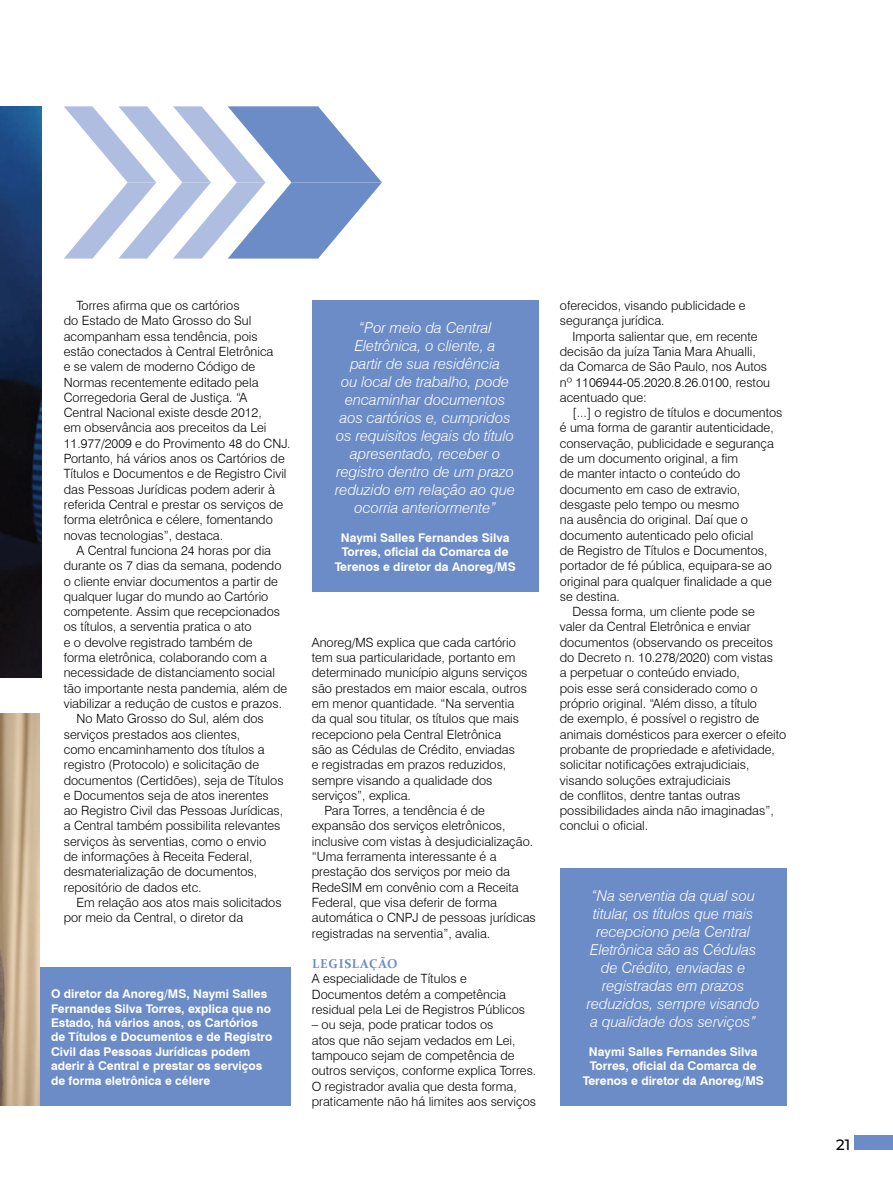
<style>
.page{position:relative;width:893px;height:1191px;background:#fff}
.page>*{position:absolute;margin:0;border:0;box-sizing:border-box;transform-origin:0 0}
.t1{font:italic 300 15px/18px "Swiss 721 BT";color:#fff;text-align:center}
.t2{font:500 15px "Montserrat";color:#000}
.t3{font:300 12.75px/15.3px "Swiss 721 BT";color:#000}
.t4{font:700 12.75px "Constantia";letter-spacing:.06em;color:#6c8cc7}
.t5{font:700 12px/14.4px "Swiss 721 BT";color:#fff;text-align:center}
</style>
<div class="page">
<img style="left:0;top:106px;width:41px;height:571px">
<div style="left:0;top:967px;width:291px;height:139px;background:#6c8cc7"></div>
<img style="left:0;top:713px;width:40px;height:393px">
<div style="left:312px;top:300px;width:227px;height:292px;background:#6c8cc7"></div>
<div style="left:560px;top:868px;width:227px;height:238px;background:#6c8cc7"></div>
<div style="left:855px;top:1135px;width:38px;height:15px;background:#6c8cc7"></div>
<svg style="left:64px;top:106px;width:318px;height:153px"></svg>
<p class="t3" style="left:77px;top:298px;width:165px">Torres afirma que os cartórios</p>
<p class="t3" style="left:64px;top:313px;width:189px">do Estado de Mato Grosso do Sul</p>
<p class="t3" style="left:64px;top:328px;width:195px">acompanham essa tendência, pois</p>
<p class="t3" style="left:64px;top:344px;width:211px">estão conectados à Central Eletrônica</p>
<p class="t3" style="left:64px;top:359px;width:193px">e se valem de moderno Código de</p>
<p class="t3" style="left:64px;top:374px;width:196px">Normas recentemente editado pela</p>
<p class="t3" style="left:64px;top:389px;width:185px">Corregedoria Geral de Justiça. “A</p>
<p class="t3" style="left:64px;top:405px;width:200px">Central Nacional existe desde 2012,</p>
<p class="t3" style="left:64px;top:420px;width:204px">em observância aos preceitos da Lei</p>
<p class="t3" style="left:64px;top:435px;width:228px">11.977/2009 e do Provimento 48 do CNJ.</p>
<p class="t3" style="left:64px;top:451px;width:222px">Portanto, há vários anos os Cartórios de</p>
<p class="t3" style="left:64px;top:466px;width:224px">Títulos e Documentos e de Registro Civil</p>
<p class="t3" style="left:64px;top:481px;width:213px">das Pessoas Jurídicas podem aderir à</p>
<p class="t3" style="left:64px;top:497px;width:221px">referida Central e prestar os serviços de</p>
<p class="t3" style="left:64px;top:512px;width:210px">forma eletrônica e célere, fomentando</p>
<p class="t3" style="left:64px;top:527px;width:161px">novas tecnologias”, destaca.</p>
<p class="t3" style="left:77px;top:542px;width:196px">A Central funciona 24 horas por dia</p>
<p class="t3" style="left:64px;top:558px;width:219px">durante os 7 dias da semana, podendo</p>
<p class="t3" style="left:64px;top:573px;width:216px">o cliente enviar documentos a partir de</p>
<p class="t3" style="left:64px;top:588px;width:206px">qualquer lugar do mundo ao Cartório</p>
<p class="t3" style="left:64px;top:604px;width:218px">competente. Assim que recepcionados</p>
<p class="t3" style="left:64px;top:619px;width:189px">os títulos, a serventia pratica o ato</p>
<p class="t3" style="left:64px;top:634px;width:190px">e o devolve registrado também de</p>
<p class="t3" style="left:64px;top:650px;width:205px">forma eletrônica, colaborando com a</p>
<p class="t3" style="left:64px;top:665px;width:213px">necessidade de distanciamento social</p>
<p class="t3" style="left:64px;top:680px;width:225px">tão importante nesta pandemia, além de</p>
<p class="t3" style="left:64px;top:695px;width:220px">viabilizar a redução de custos e prazos.</p>
<p class="t3" style="left:77px;top:711px;width:189px">No Mato Grosso do Sul, além dos</p>
<p class="t3" style="left:64px;top:726px;width:178px">serviços prestados aos clientes,</p>
<p class="t3" style="left:64px;top:741px;width:202px">como encaminhamento dos títulos a</p>
<p class="t3" style="left:64px;top:757px;width:197px">registro (Protocolo) e solicitação de</p>
<p class="t3" style="left:64px;top:772px;width:221px">documentos (Certidões), seja de Títulos</p>
<p class="t3" style="left:64px;top:787px;width:207px">e Documentos seja de atos inerentes</p>
<p class="t3" style="left:64px;top:803px;width:221px">ao Registro Civil das Pessoas Jurídicas,</p>
<p class="t3" style="left:64px;top:818px;width:218px">a Central também possibilita relevantes</p>
<p class="t3" style="left:64px;top:833px;width:204px">serviços às serventias, como o envio</p>
<p class="t3" style="left:64px;top:848px;width:190px">de informações à Receita Federal,</p>
<p class="t3" style="left:64px;top:864px;width:195px">desmaterialização de documentos,</p>
<p class="t3" style="left:64px;top:879px;width:139px">repositório de dados etc.</p>
<p class="t3" style="left:77px;top:894px;width:207px">Em relação aos atos mais solicitados</p>
<p class="t3" style="left:64px;top:910px;width:181px">por meio da Central, o diretor da</p>
<p class="t5" style="left:51px;top:986px;width:223px;text-align:left">O diretor da Anoreg/MS, Naymi Salles Fernandes Silva Torres, explica que no Estado, há vários anos, os Cartórios de Títulos e Documentos e de Registro Civil das Pessoas Jurídicas podem aderir à Central e prestar os serviços de forma eletrônica e célere</p>
<p class="t1" style="left:335px;top:318px;width:181px">“Por meio da Central<br>Eletrônica, o cliente, a<br>partir de sua residência<br>ou local de trabalho, pode encaminhar documentos aos cartórios e, cumpridos os requisitos legais do título apresentado, receber o registro dentro de um prazo reduzido em relação ao que ocorria anteriormente”</p>
<p class="t5" style="left:335px;top:530px;width:183px">Naymi Salles Fernandes Silva<br>Torres, oficial da Comarca de<br>Terenos e diretor da Anoreg/MS</p>
<p class="t3" style="left:312px;top:634px;width:206px">Anoreg/MS explica que cada cartório</p>
<p class="t3" style="left:312px;top:650px;width:205px">tem sua particularidade, portanto em</p>
<p class="t3" style="left:312px;top:665px;width:217px">determinado município alguns serviços</p>
<p class="t3" style="left:312px;top:680px;width:217px">são prestados em maior escala, outros</p>
<p class="t3" style="left:312px;top:695px;width:204px">em menor quantidade. “Na serventia</p>
<p class="t3" style="left:312px;top:711px;width:209px">da qual sou titular, os títulos que mais</p>
<p class="t3" style="left:312px;top:726px;width:191px">recepciono pela Central Eletrônica</p>
<p class="t3" style="left:312px;top:741px;width:205px">são as Cédulas de Crédito, enviadas</p>
<p class="t3" style="left:312px;top:757px;width:196px">e registradas em prazos reduzidos,</p>
<p class="t3" style="left:312px;top:772px;width:182px">sempre visando a qualidade dos</p>
<p class="t3" style="left:312px;top:787px;width:101px">serviços”, explica.</p>
<p class="t3" style="left:325px;top:803px;width:162px">Para Torres, a tendência é de</p>
<p class="t3" style="left:312px;top:818px;width:195px">expansão dos serviços eletrônicos,</p>
<p class="t3" style="left:312px;top:833px;width:223px">inclusive com vistas à desjudicialização.</p>
<p class="t3" style="left:312px;top:848px;width:186px">“Uma ferramenta interessante é a</p>
<p class="t3" style="left:312px;top:864px;width:200px">prestação dos serviços por meio da</p>
<p class="t3" style="left:312px;top:879px;width:208px">RedeSIM em convênio com a Receita</p>
<p class="t3" style="left:312px;top:894px;width:187px">Federal, que visa deferir de forma</p>
<p class="t3" style="left:312px;top:910px;width:225px">automática o CNPJ de pessoas jurídicas</p>
<p class="t3" style="left:312px;top:925px;width:180px">registradas na serventia”, avalia.</p>
<p class="t4" style="left:312px;top:955px;width:87px">LEGISLAÇÃO</p>
<p class="t3" style="left:312px;top:971px;width:215px">A especialidade de Títulos e<br>Documentos detém a competência residual pela Lei de Registros Públicos</p>
<p class="t3" style="left:312px;top:1017px;width:226px">– ou seja, pode praticar todos os<br>atos que não sejam vedados em Lei, tampouco sejam de competência de outros serviços, conforme explica Torres.<br>O registrador avalia que desta forma, praticamente não há limites aos serviços</p>
<p class="t3" style="left:560px;top:298px;width:187px">oferecidos, visando publicidade e segurança jurídica.</p>
<p class="t3" style="left:560px;top:328px;width:212px;text-indent:13px">Importa salientar que, em recente decisão da juíza Tania Mara Ahualli, da Comarca de São Paulo, nos Autos nº 1106944-05.2020.8.26.0100, restou acentuado que:</p>
<p class="t3" style="left:573px;top:405px;width:211px">[...] o registro de títulos e documentos</p>
<p class="t3" style="left:560px;top:420px;width:215px">é uma forma de garantir autenticidade,</p>
<p class="t3" style="left:560px;top:435px;width:215px">conservação, publicidade e segurança</p>
<p class="t3" style="left:560px;top:451px;width:180px">de um documento original, a fim</p>
<p class="t3" style="left:560px;top:466px;width:182px">de manter intacto o conteúdo do</p>
<p class="t3" style="left:560px;top:481px;width:182px">documento em caso de extravio,</p>
<p class="t3" style="left:560px;top:497px;width:181px">desgaste pelo tempo ou mesmo</p>
<p class="t3" style="left:560px;top:512px;width:190px">na ausência do original. Daí que o</p>
<p class="t3" style="left:560px;top:527px;width:195px">documento autenticado pelo oficial</p>
<p class="t3" style="left:560px;top:542px;width:209px">de Registro de Títulos e Documentos,</p>
<p class="t3" style="left:560px;top:558px;width:213px">portador de fé pública, equipara-se ao</p>
<p class="t3" style="left:560px;top:573px;width:213px">original para qualquer finalidade a que</p>
<p class="t3" style="left:560px;top:588px;width:62px">se destina.</p>
<p class="t3" style="left:573px;top:604px;width:184px">Dessa forma, um cliente pode se</p>
<p class="t3" style="left:560px;top:619px;width:192px">valer da Central Eletrônica e enviar</p>
<p class="t3" style="left:560px;top:634px;width:215px">documentos (observando os preceitos</p>
<p class="t3" style="left:560px;top:650px;width:215px">do Decreto n. 10.278/2020) com vistas</p>
<p class="t3" style="left:560px;top:665px;width:181px">a perpetuar o conteúdo enviado,</p>
<p class="t3" style="left:560px;top:680px;width:199px">pois esse será considerado como o</p>
<p class="t3" style="left:560px;top:695px;width:199px">próprio original. “Além disso, a título</p>
<p class="t3" style="left:560px;top:711px;width:201px">de exemplo, é possível o registro de</p>
<p class="t3" style="left:560px;top:726px;width:228px">animais domésticos para exercer o efeito</p>
<p class="t3" style="left:560px;top:741px;width:217px">probante de propriedade e afetividade,</p>
<p class="t3" style="left:560px;top:757px;width:191px">solicitar notificações extrajudiciais,</p>
<p class="t3" style="left:560px;top:772px;width:172px">visando soluções extrajudiciais</p>
<p class="t3" style="left:560px;top:787px;width:182px">de conflitos, dentre tantas outras</p>
<p class="t3" style="left:560px;top:803px;width:215px">possibilidades ainda não imaginadas”,</p>
<p class="t3" style="left:560px;top:818px;width:90px">conclui o oficial.</p>
<p class="t1" style="left:587px;top:886px;width:174px">“Na serventia da qual sou titular, os títulos que mais recepciono pela Central<br>Eletrônica são as Cédulas de Crédito, enviadas e registradas em prazos reduzidos, sempre visando a qualidade dos serviços”</p>
<p class="t5" style="left:583px;top:1044px;width:183px">Naymi Salles Fernandes Silva<br>Torres, oficial da Comarca de<br>Terenos e diretor da Anoreg/MS</p>
<p class="t2" style="left:836px;top:1134px;width:16px">21</p>
</div>
